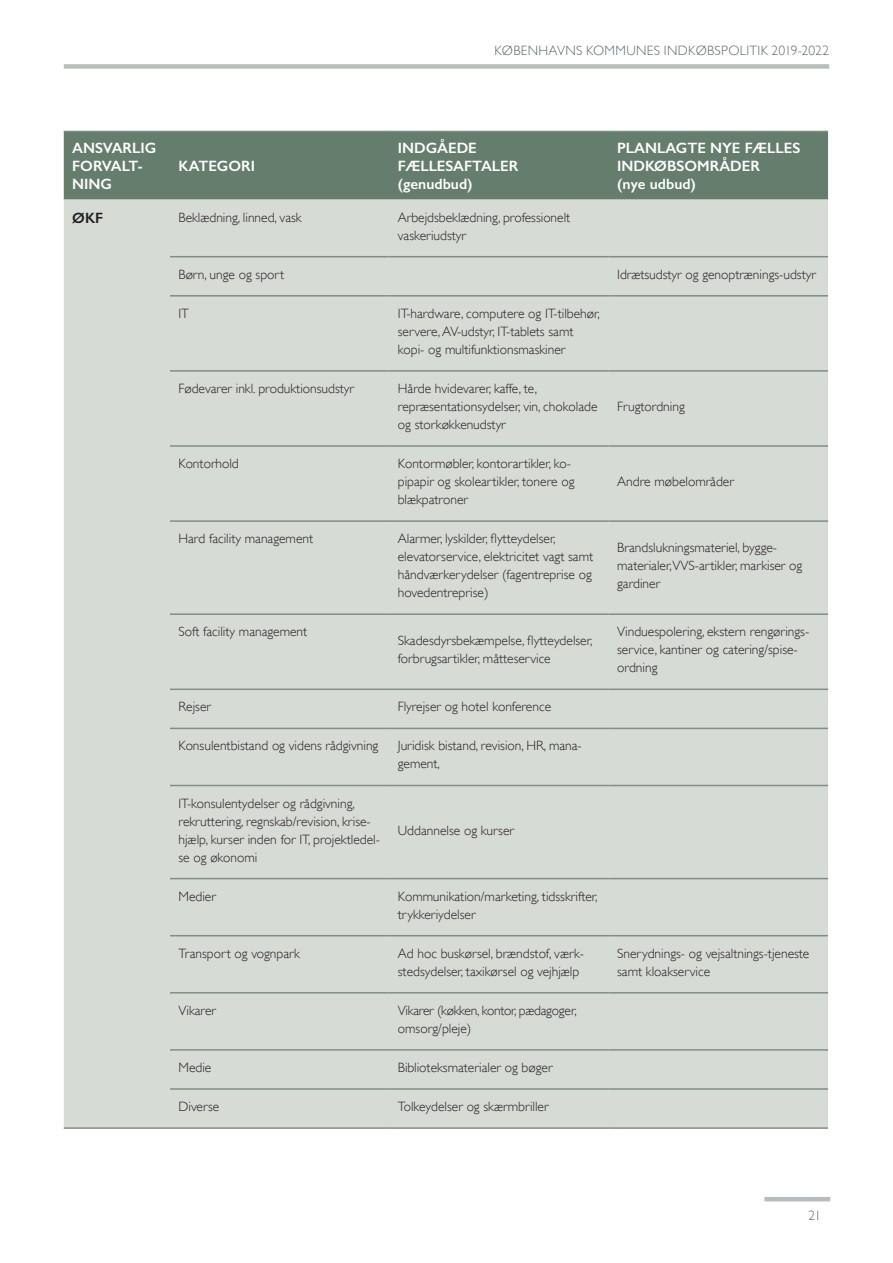
<style>
.page{position:relative;width:893px;height:1263px;background:#fff}
.page>*{position:absolute;margin:0;border:0;box-sizing:border-box;transform-origin:0 0}
.tabel_overskrift{font:600 15px/18px "Gill Sans";color:#fff}
.tabel_overskrift-2{font:600 15px "Gill Sans";color:#231f20}
.tabel_brød{font:300 13.5px/18px "Gill Sans";color:#231f20}
.tabel_brød-2{font:300 13.5px/18px "Gill Sans";letter-spacing:-.02em;color:#231f20}
.t1{font:300 13.5px "Gill Sans";letter-spacing:.02em;color:#5b6771}
</style>
<div class="page">
<hr style="left:764px;top:1197px;width:66px;height:4px;background:#b7beb7">
<div style="left:64px;top:64px;width:765px;height:5px;background:#b7beb7"></div>
<div style="left:64px;top:132px;width:764px;height:68px;background:#657d6d"></div>
<div style="left:64px;top:200px;width:764px;height:927px;background:#d7dbd6"></div>
<hr style="left:170px;top:256px;width:219px;height:1px;background:#7e9083">
<hr style="left:389px;top:256px;width:220px;height:1px;background:#7e9083">
<hr style="left:609px;top:256px;width:219px;height:1px;background:#7e9083">
<hr style="left:170px;top:295px;width:219px;height:2px;background:#7e9083">
<hr style="left:170px;top:370px;width:219px;height:2px;background:#7e9083">
<hr style="left:170px;top:445px;width:219px;height:2px;background:#7e9083">
<hr style="left:170px;top:520px;width:219px;height:2px;background:#7e9083">
<hr style="left:170px;top:613px;width:219px;height:2px;background:#7e9083">
<hr style="left:170px;top:688px;width:219px;height:2px;background:#7e9083">
<hr style="left:170px;top:728px;width:219px;height:1px;background:#7e9083">
<hr style="left:170px;top:785px;width:219px;height:1px;background:#7e9083">
<hr style="left:170px;top:878px;width:219px;height:1px;background:#7e9083">
<hr style="left:170px;top:935px;width:219px;height:1px;background:#7e9083">
<hr style="left:170px;top:992px;width:219px;height:1px;background:#7e9083">
<hr style="left:170px;top:1049px;width:219px;height:2px;background:#7e9083">
<hr style="left:170px;top:1088px;width:219px;height:2px;background:#7e9083">
<hr style="left:389px;top:295px;width:220px;height:2px;background:#7e9083">
<hr style="left:609px;top:295px;width:219px;height:2px;background:#7e9083">
<hr style="left:389px;top:370px;width:220px;height:2px;background:#7e9083">
<hr style="left:609px;top:370px;width:219px;height:2px;background:#7e9083">
<hr style="left:389px;top:445px;width:220px;height:2px;background:#7e9083">
<hr style="left:609px;top:445px;width:219px;height:2px;background:#7e9083">
<hr style="left:389px;top:520px;width:220px;height:2px;background:#7e9083">
<hr style="left:609px;top:520px;width:219px;height:2px;background:#7e9083">
<hr style="left:389px;top:613px;width:220px;height:2px;background:#7e9083">
<hr style="left:609px;top:613px;width:219px;height:2px;background:#7e9083">
<hr style="left:389px;top:688px;width:220px;height:2px;background:#7e9083">
<hr style="left:609px;top:688px;width:219px;height:2px;background:#7e9083">
<hr style="left:389px;top:728px;width:220px;height:1px;background:#7e9083">
<hr style="left:609px;top:728px;width:219px;height:1px;background:#7e9083">
<hr style="left:389px;top:785px;width:220px;height:1px;background:#7e9083">
<hr style="left:609px;top:785px;width:219px;height:1px;background:#7e9083">
<hr style="left:389px;top:878px;width:220px;height:1px;background:#7e9083">
<hr style="left:609px;top:878px;width:219px;height:1px;background:#7e9083">
<hr style="left:389px;top:935px;width:220px;height:1px;background:#7e9083">
<hr style="left:609px;top:935px;width:219px;height:1px;background:#7e9083">
<hr style="left:389px;top:992px;width:220px;height:1px;background:#7e9083">
<hr style="left:609px;top:992px;width:219px;height:1px;background:#7e9083">
<hr style="left:389px;top:1049px;width:220px;height:2px;background:#7e9083">
<hr style="left:609px;top:1049px;width:219px;height:2px;background:#7e9083">
<hr style="left:389px;top:1088px;width:220px;height:2px;background:#7e9083">
<hr style="left:609px;top:1088px;width:219px;height:2px;background:#7e9083">
<hr style="left:64px;top:1127px;width:106px;height:2px;background:#7e9083">
<hr style="left:170px;top:1127px;width:219px;height:2px;background:#7e9083">
<hr style="left:389px;top:1127px;width:220px;height:2px;background:#7e9083">
<hr style="left:609px;top:1127px;width:219px;height:2px;background:#7e9083">
<hr style="left:64px;top:131px;width:106px;height:1px;background:#7e9083">
<hr style="left:170px;top:131px;width:219px;height:1px;background:#7e9083">
<hr style="left:389px;top:131px;width:220px;height:1px;background:#7e9083">
<hr style="left:609px;top:131px;width:219px;height:1px;background:#7e9083">
<p class="tabel_overskrift" style="left:72px;top:139px;width:86px">ANSVARLIG</p>
<p class="tabel_overskrift" style="left:72px;top:157px;width:72px">FORVALT-<br>NING</p>
<p class="tabel_overskrift" style="left:178px;top:157px;width:78px">KATEGORI</p>
<p class="t1" style="left:494px;top:42px;width:336px">KØBENHAVNS KOMMUNES INDKØBSPOLITIK 2019-2022</p>
<p class="tabel_overskrift" style="left:398px;top:139px;width:80px">INDGÅEDE</p>
<p class="tabel_overskrift" style="left:398px;top:157px;width:122px">FÆLLESAFTALER</p>
<p class="tabel_overskrift" style="left:398px;top:175px;width:76px">(genudbud)</p>
<p class="tabel_overskrift" style="left:617px;top:139px;width:185px">PLANLAGTE NYE FÆLLES<br>INDKØBSOMRÅDER</p>
<p class="tabel_overskrift" style="left:617px;top:175px;width:80px">(nye udbud)</p>
<p class="tabel_overskrift-2" style="left:72px;top:209px;width:32px">ØKF</p>
<p class="tabel_brød" style="left:178px;top:208px;width:125px">Beklædning, linned, vask</p>
<p class="tabel_brød" style="left:398px;top:208px;width:174px">Arbejdsbeklædning, professionelt vaskeriudstyr</p>
<p class="tabel_brød" style="left:178px;top:265px;width:107px">Børn, unge og sport</p>
<p class="tabel_brød" style="left:617px;top:265px;width:200px">Idrætsudstyr og genoptrænings-udstyr</p>
<p class="tabel_brød" style="left:178px;top:304px;width:12px">IT</p>
<p class="tabel_brød" style="left:398px;top:304px;width:204px">IT-hardware, computere og IT-tilbehør, servere, AV-udstyr, IT-tablets samt kopi- og multifunktionsmaskiner</p>
<p class="tabel_brød" style="left:178px;top:379px;width:177px">Fødevarer inkl. produktionsudstyr</p>
<p class="tabel_brød" style="left:398px;top:379px;width:201px">Hårde hvidevarer, kaffe, te, repræsentationsydelser, vin, chokolade og storkøkkenudstyr</p>
<p class="tabel_brød" style="left:617px;top:397px;width:69px">Frugtordning</p>
<p class="tabel_brød" style="left:178px;top:455px;width:62px">Kontorhold</p>
<p class="tabel_brød" style="left:398px;top:455px;width:178px">Kontormøbler, kontorartikler, ko&shy;pipapir og skoleartikler, tonere og blækpatroner</p>
<p class="tabel_brød" style="left:617px;top:473px;width:118px">Andre møbelområder</p>
<p class="tabel_brød" style="left:178px;top:530px;width:136px">Hard facility management</p>
<p class="tabel_brød" style="left:398px;top:530px;width:197px">Alarmer, lyskilder, flytteydelser, elevatorservice, elektricitet vagt samt håndværkerydelser (fagentreprise og hovedentreprise)</p>
<p class="tabel_brød" style="left:617px;top:539px;width:187px">Brandslukningsmateriel, bygge&shy;materialer,VVS-artikler, markiser og gardiner</p>
<p class="tabel_brød" style="left:178px;top:623px;width:130px">Soft facility management</p>
<p class="tabel_brød" style="left:398px;top:632px;width:196px">Skadesdyrsbekæmpelse, flytteydelser, forbrugsartikler, måtteservice</p>
<p class="tabel_brød" style="left:617px;top:623px;width:193px">Vinduespolering, ekstern rengørings&shy;service, kantiner og catering/spise&shy;ordning</p>
<p class="tabel_brød" style="left:178px;top:698px;width:34px">Rejser</p>
<p class="tabel_brød" style="left:398px;top:698px;width:155px">Flyrejser og hotel konference</p>
<p class="tabel_brød" style="left:178px;top:737px;width:201px">Konsulentbistand og videns rådgivning</p>
<p class="tabel_brød" style="left:398px;top:737px;width:185px">Juridisk bistand, revision, HR, mana&shy;gement,</p>
<p class="tabel_brød" style="left:178px;top:794px;width:203px">IT-konsulentydelser og rådgivning, rekruttering, regnskab/revision, krise&shy;hjælp, kurser inden for IT, projektledel&shy;se og økonomi</p>
<p class="tabel_brød" style="left:398px;top:821px;width:118px">Uddannelse og kurser</p>
<p class="tabel_brød" style="left:178px;top:887px;width:39px">Medier</p>
<p class="tabel_brød" style="left:398px;top:887px;width:201px">Kommunikation/marketing, tidsskrifter, trykkeriydelser</p>
<p class="tabel_brød" style="left:178px;top:944px;width:123px">Transport og vognpark</p>
<p class="tabel_brød" style="left:398px;top:944px;width:188px">Ad hoc buskørsel, brændstof, værk&shy;stedsydelser, taxikørsel og vejhjælp</p>
<p class="tabel_brød" style="left:617px;top:944px;width:194px">Snerydnings- og vejsaltnings-tjeneste samt kloakservice</p>
<p class="tabel_brød" style="left:178px;top:1001px;width:39px">Vikarer</p>
<p class="tabel_brød-2" style="left:398px;top:1001px;width:180px">Vikarer (køkken, kontor, pædagoger, omsorg/pleje)</p>
<p class="tabel_brød" style="left:178px;top:1058px;width:34px">Medie</p>
<p class="tabel_brød" style="left:398px;top:1058px;width:156px">Biblioteksmaterialer og bøger</p>
<p class="tabel_brød" style="left:178px;top:1097px;width:42px">Diverse</p>
<p class="tabel_brød" style="left:398px;top:1097px;width:152px">Tolkeydelser og skærmbriller</p>
<p class="t1" style="left:808px;top:1207px;width:14px">21</p>
</div>
